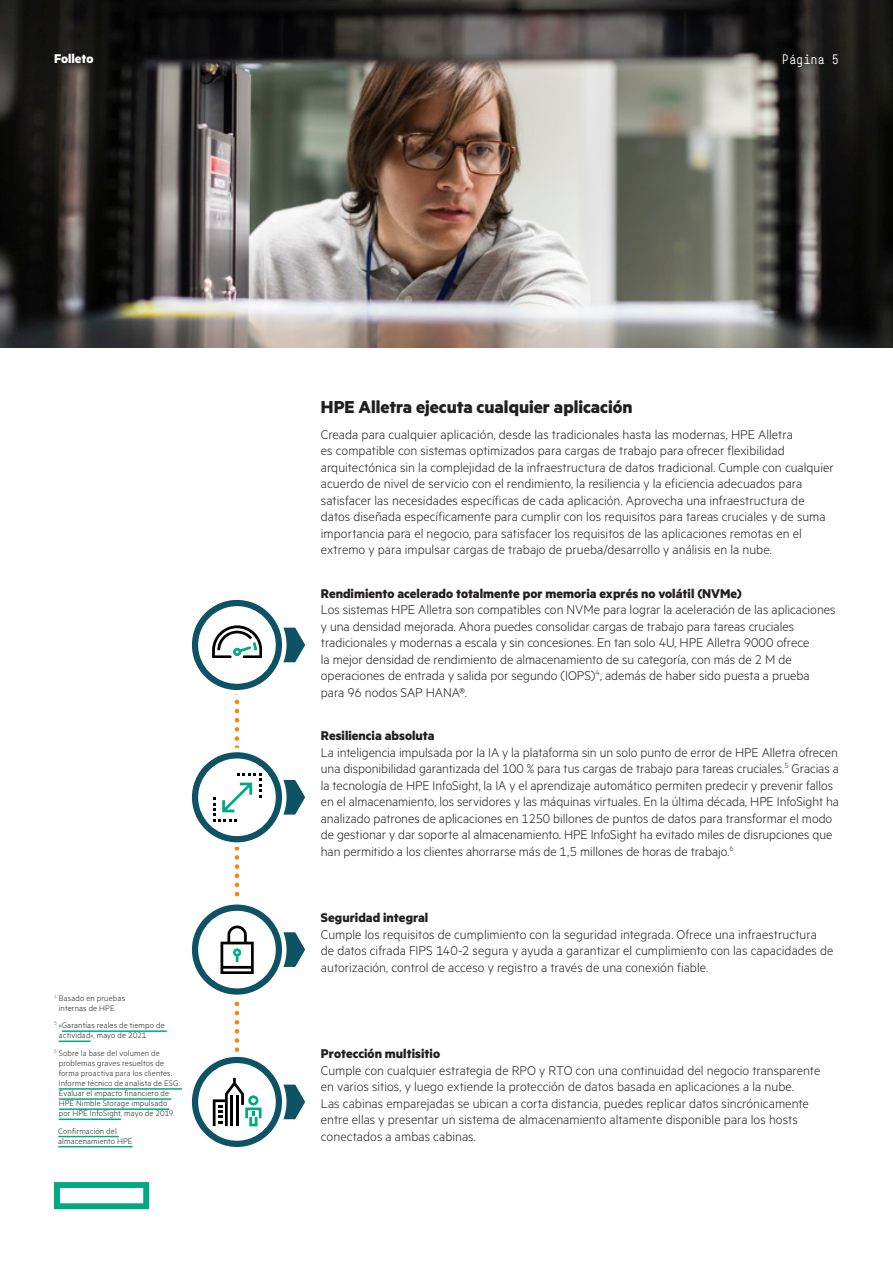
<style>
.page{position:relative;width:893px;height:1263px;background:#fff}
.page>*{position:absolute;margin:0;border:0;box-sizing:border-box;transform-origin:0 0}
.Body_subheadline_Met{font:700 19.5px "Metric HPE";color:#231f20}
.Body_text_MetricHPE{font:300 14.25px/16.5px "Metric HPE";color:#231f20}
.Body_header_MetricHP{font:700 14.25px "Metric HPE";color:#231f20}
.t1{font:700 14.25px "Metric HPE";color:#fff}
.Page_number_HPE_Simp{font:13.5px "HPE Simple";color:#fff}
.Footnote_MetricHPE_R{font:300 9px/10.1px "Metric HPE";letter-spacing:.015em;color:#231f20}
</style>
<div class="page">
<img style="left:0;top:0;width:893px;height:347px">
<svg style="left:190px;top:598px;width:94px;height:94px"></svg>
<div style="left:187px;top:595px;width:100px;height:99px;border:4px solid #fff;border-radius:50%"></div>
<div style="left:198px;top:606px;width:78px;height:78px;background:#fff;border-radius:50%"></div>
<svg style="left:54px;top:1182px;width:95px;height:27px"></svg>
<svg style="left:190px;top:750px;width:94px;height:94px"></svg>
<div style="left:198px;top:758px;width:78px;height:78px;background:#fff;border-radius:50%"></div>
<svg style="left:190px;top:902px;width:94px;height:95px"></svg>
<div style="left:198px;top:911px;width:78px;height:77px;background:#fff;border-radius:50%"></div>
<svg style="left:190px;top:1054px;width:94px;height:95px"></svg>
<div style="left:187px;top:1052px;width:100px;height:99px;border:4px solid #fff;border-radius:50%"></div>
<div style="left:198px;top:1063px;width:78px;height:78px;background:#fff;border-radius:50%"></div>
<svg style="left:212px;top:610px;width:93px;height:534px"></svg>
<hr style="left:62px;top:1030px;width:105px;height:2px;background:#01a982">
<hr style="left:59px;top:1040px;width:32px;height:2px;background:#01a982">
<hr style="left:59px;top:1088px;width:123px;height:2px;background:#01a982">
<hr style="left:59px;top:1098px;width:112px;height:2px;background:#01a982">
<hr style="left:59px;top:1108px;width:110px;height:2px;background:#01a982">
<hr style="left:59px;top:1118px;width:62px;height:2px;background:#01a982">
<hr style="left:58px;top:1136px;width:61px;height:1px;background:#01a982">
<hr style="left:58px;top:1146px;width:75px;height:1px;background:#01a982">
<p class="t1" style="left:54px;top:50px;width:41px">Folleto</p>
<p class="Page_number_HPE_Simp" style="left:782px;top:52px;width:59px">Página 5</p>
<p class="Body_subheadline_Met" style="left:321px;top:395px;width:313px">HPE Alletra ejecuta cualquier aplicación</p>
<p class="Body_text_MetricHPE" style="left:321px;top:425px;width:514px">Creada para cualquier aplicación, desde las tradicionales hasta las modernas, HPE Alletra<br>es compatible con sistemas optimizados para cargas de trabajo para ofrecer flexibilidad arquitectónica sin la complejidad de la infraestructura de datos tradicional. Cumple con cualquier acuerdo de nivel de servicio con el rendimiento, la resiliencia y la eficiencia adecuados para satisfacer las necesidades específicas de cada aplicación. Aprovecha una infraestructura de datos diseñada específicamente para cumplir con los requisitos para tareas cruciales y de suma importancia para el negocio, para satisfacer los requisitos de las aplicaciones remotas en el extremo y para impulsar cargas de trabajo de prueba/desarrollo y análisis en la nube.</p>
<p class="Body_header_MetricHP" style="left:321px;top:584px;width:422px">Rendimiento acelerado totalmente por memoria exprés no volátil (NVMe)</p>
<p class="Body_text_MetricHPE" style="left:321px;top:601px;width:516px">Los sistemas HPE Alletra son compatibles con NVMe para lograr la aceleración de las aplicaciones y una densidad mejorada. Ahora puedes consolidar cargas de trabajo para tareas cruciales tradicionales y modernas a escala y sin concesiones. En tan solo 4U, HPE Alletra 9000 ofrece<br>la mejor densidad de rendimiento de almacenamiento de su categoría, con más de 2 M de operaciones de entrada y salida por segundo (IOPS)<sup>4</sup>, además de haber sido puesta a prueba para 96 nodos SAP HANA®.</p>
<p class="Body_header_MetricHP" style="left:321px;top:727px;width:115px">Resiliencia absoluta</p>
<p class="Body_text_MetricHPE" style="left:321px;top:743px;width:520px">La inteligencia impulsada por la IA y la plataforma sin un solo punto de error de HPE Alletra ofrecen una disponibilidad garantizada del 100 % para tus cargas de trabajo para tareas cruciales.<sup>5</sup> Gracias a la tecnología de HPE InfoSight, la IA y el aprendizaje automático permiten predecir y prevenir fallos en el almacenamiento, los servidores y las máquinas virtuales. En la última década, HPE InfoSight ha analizado patrones de aplicaciones en 1250 billones de puntos de datos para transformar el modo de gestionar y dar soporte al almacenamiento. HPE InfoSight ha evitado miles de disrupciones que han permitido a los clientes ahorrarse más de 1,5 millones de horas de trabajo.<sup>6</sup></p>
<p class="Footnote_MetricHPE_R" style="left:54px;top:992px;width:73px;text-align:center"><sup>4</sup> Basado en pruebas internas de HPE.</p>
<p class="Footnote_MetricHPE_R" style="left:59px;top:1020px;width:107px;text-indent:-5px"><sup>5</sup> «Garantías reales de tiempo de actividad», mayo de 2021</p>
<p class="Footnote_MetricHPE_R" style="left:59px;top:1047px;width:123px;text-indent:-5px"><sup>6</sup> Sobre la base del volumen de problemas graves resueltos de forma proactiva para los clientes.<br>Informe técnico de analista de ESG:<br>Evaluar el impacto financiero de<br>HPE Nimble Storage impulsado por HPE InfoSight, mayo de 2019.</p>
<p class="Footnote_MetricHPE_R" style="left:58px;top:1125px;width:76px">Confirmación del almacenamiento HPE</p>
<p class="Body_header_MetricHP" style="left:321px;top:909px;width:109px">Seguridad integral</p>
<p class="Body_text_MetricHPE" style="left:321px;top:925px;width:514px">Cumple los requisitos de cumplimiento con la seguridad integrada. Ofrece una infraestructura de datos cifrada FIPS 140-2 segura y ayuda a garantizar el cumplimiento con las capacidades de autorización, control de acceso y registro a través de una conexión fiable.</p>
<p class="Body_header_MetricHP" style="left:321px;top:1045px;width:121px">Protección multisitio</p>
<p class="Body_text_MetricHPE" style="left:321px;top:1061px;width:501px">Cumple con cualquier estrategia de RPO y RTO con una continuidad del negocio transparente en varios sitios, y luego extiende la protección de datos basada en aplicaciones a la nube.<br>Las cabinas emparejadas se ubican a corta distancia, puedes replicar datos sincrónicamente entre ellas y presentar un sistema de almacenamiento altamente disponible para los hosts conectados a ambas cabinas.</p>
</div>
